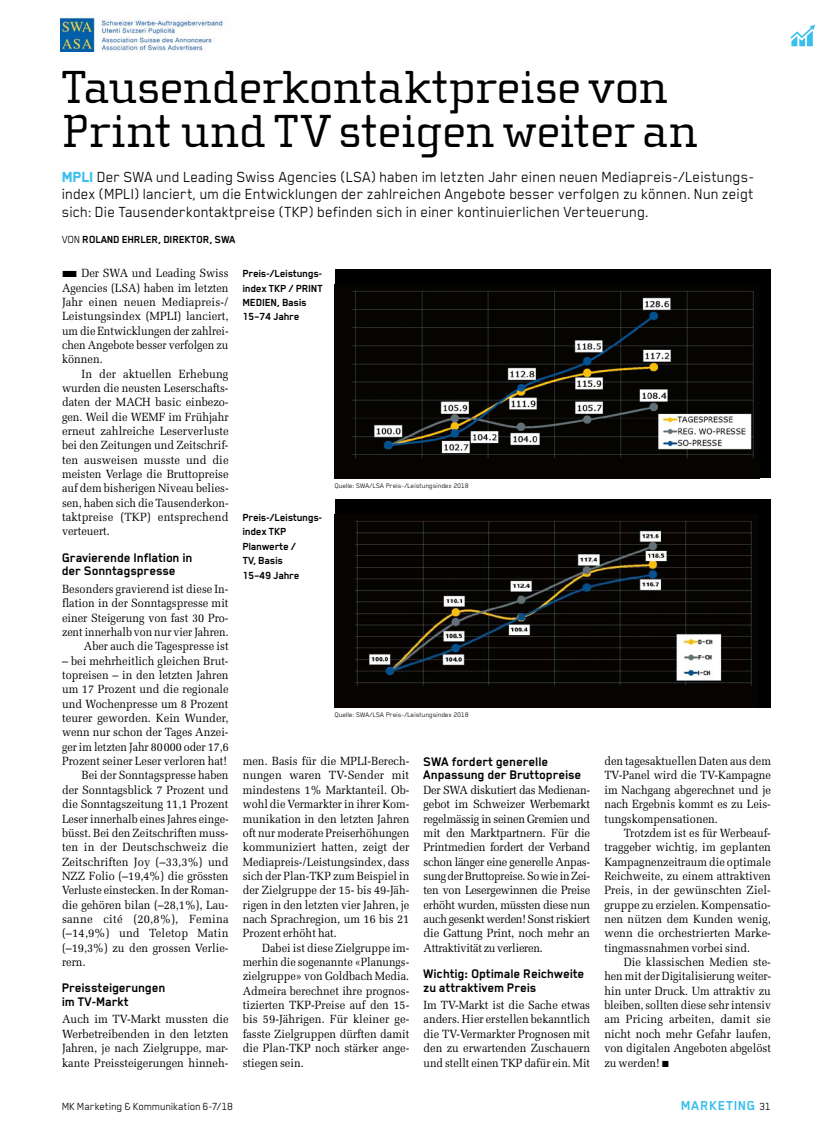
<style>
.page{position:relative;width:833px;height:1134px;background:#fff}
.page>*{position:absolute;margin:0;border:0;box-sizing:border-box;transform-origin:0 0}
.t1{font:47.5px/43.8px "Cholla Slab OT";letter-spacing:-.005em;color:#000}
.t2{font:16.88px/17.5px "Blender Pro";color:#000;text-align:justify}
.t3{font:700 15px "Blender Pro";letter-spacing:.03em;color:#3abfed}
.t4{font:700 14.38px/13.8px "Blender Pro";letter-spacing:-.005em;color:#000}
.t5{font:11.88px/14.4px "Melior LT Std";color:#000;text-align:justify;scale:.92 1}
.t6{font:11.88px/14.4px "Melior LT Std";color:#000;text-align:justify;scale:.94 1}
.t7{font:11.88px/14.4px "Melior LT Std";color:#000;text-align:justify;scale:.93 1}
.t8{font:700 11.88px/14.4px "Blender Pro";letter-spacing:-.015em;color:#000}
.t9{font:11.88px "Melior LT Std";color:#000;scale:.91 1}
.t10{font:11.88px "Blender Pro";letter-spacing:-.005em;color:#000}
.t11{font:11.88px "Melior LT Std";color:#000;scale:.9 1}
.t12{font:11.88px "Melior LT Std";letter-spacing:.02em;color:#000;scale:.94 1}
.t13{font:7.5px "Blender Pro";color:#000}
.s1{font-weight:800;color:#3abfed}
.s2{font-weight:400}
.s3{font-weight:400;font-size:11.88px;color:#000}
</style>
<div class="page">
<img style="left:61px;top:13px;width:163px;height:39px">
<svg style="left:790px;top:25px;width:25px;height:21px"></svg>
<div style="left:335px;top:270px;width:436px;height:208px;background:#000"></div>
<img style="left:352px;top:290px;width:402px;height:169px">
<div style="left:335px;top:500px;width:436px;height:208px;background:#070300"></div>
<img style="left:354px;top:519px;width:398px;height:170px">
<h1 class="t1" style="left:62px;top:66px;width:638px">Tausenderkontaktpreise von<br>Print und TV steigen weiter an</h1>
<p class="t2" style="left:62px;top:168px;width:694px"><span class="s1">MPLI</span> Der SWA und Leading Swiss Agencies (LSA) haben im letzten Jahr einen neuen Mediapreis-/Leistungs&shy;index (MPLI) lanciert, um die Entwicklungen der zahlreichen Angebote besser verfolgen zu können. Nun zeigt sich: Die Tausenderkontaktpreise (TKP) befinden sich in einer kontinuierlichen Verteuerung.</p>
<p class="t8" style="left:62px;top:232px;width:175px"><span class="s2">VON</span> ROLAND EHRLER, DIREKTOR, SWA</p>
<p class="t5" style="left:62px;top:266px;width:183px">■ Der SWA und Leading Swiss Agencies (LSA) haben im letzten Jahr einen neuen Mediapreis-/ Leistungsindex (MPLI) lanciert, um die Entwicklungen der zahlrei&shy;chen Angebote besser verfolgen zu können.</p>
<p class="t6" style="left:62px;top:366px;width:179px;text-indent:19px">In der aktuellen Erhebung wurden die neusten Leserschafts&shy;daten der MACH basic einbezo&shy;gen. Weil die WEMF im Frühjahr erneut zahlreiche Leserverluste bei den Zeitungen und Zeitschrif&shy;ten ausweisen musste und die meisten Verlage die Bruttopreise auf dem bisherigen Niveau belies&shy;sen, haben sich die Tausenderkon&shy;taktpreise (TKP) entsprechend verteuert.</p>
<p class="t4" style="left:62px;top:550px;width:132px">Gravierende Inflation in der Sonntagspresse</p>
<p class="t5" style="left:62px;top:582px;width:183px;text-align:right">Besonders gravierend ist diese In&shy;flation in der Sonntagspresse mit einer Steigerung von fast 30 Pro&shy;zent innerhalb von nur vier Jahren.<br>Aber auch die Tagespresse ist</p>
<p class="t5" style="left:62px;top:653px;width:183px">– bei mehrheitlich gleichen Brut-</p>
<p class="t5" style="left:62px;top:668px;width:183px">topreisen – in den letzten Jahren</p>
<p class="t5" style="left:62px;top:682px;width:183px">um 17 Prozent und die regionale</p>
<p class="t5" style="left:62px;top:696px;width:183px">und Wochenpresse um 8 Prozent</p>
<p class="t6" style="left:62px;top:711px;width:179px">teurer geworden. Kein Wunder,</p>
<p class="t5" style="left:62px;top:725px;width:183px">wenn nur schon der Tages Anzei-</p>
<p class="t9" style="left:62px;top:740px;width:185px">ger im letzten Jahr 80000 oder 17,6</p>
<p class="t5" style="left:62px;top:754px;width:181px">Prozent seiner Leser verloren hat!</p>
<p class="t5" style="left:81px;top:768px;width:161px">Bei der Sonntagspresse haben</p>
<p class="t5" style="left:62px;top:783px;width:183px">der Sonntagsblick 7 Prozent und</p>
<p class="t5" style="left:62px;top:797px;width:183px">die Sonntagszeitung 11,1 Prozent</p>
<p class="t9" style="left:62px;top:811px;width:185px">Leser innerhalb eines Jahres einge-</p>
<p class="t5" style="left:62px;top:826px;width:183px">büsst. Bei den Zeitschriften muss-</p>
<p class="t6" style="left:62px;top:840px;width:179px">ten in der Deutschschweiz die</p>
<p class="t6" style="left:62px;top:854px;width:179px">Zeitschriften Joy (–33,3%) und</p>
<p class="t5" style="left:62px;top:869px;width:182px">NZZ Folio (–19,4%) die grössten</p>
<p class="t11" style="left:62px;top:883px;width:187px">Verluste einstecken. In der Roman-</p>
<p class="t5" style="left:62px;top:897px;width:183px">die gehören bilan (–28,1%), Lau-</p>
<p class="t12" style="left:62px;top:912px;width:179px">sanne cité (20,8%), Femina</p>
<p class="t6" style="left:62px;top:926px;width:179px">(–14,9%) und Teletop Matin</p>
<p class="t5" style="left:62px;top:940px;width:183px">(–19,3%) zu den grossen Verlie-</p>
<p class="t5" style="left:62px;top:955px;width:27px">rern.</p>
<p class="t4" style="left:62px;top:981px;width:105px">Preissteigerungen im TV-Markt</p>
<p class="t7" style="left:62px;top:1012px;width:181px">Auch im TV-Markt mussten die Werbetreibenden in den letzten Jahren, je nach Zielgruppe, mar&shy;kante Preissteigerungen hinneh-</p>
<p class="t8" style="left:243px;top:266px;width:82px">Preis-/Leistungs&shy;index TKP / PRINT<br>MEDIEN, Basis<br>15–74 Jahre</p>
<p class="t13" style="left:335px;top:481px;width:135px">Quelle: SWA/LSA Preis-/Leistungsindex 2018</p>
<p class="t8" style="left:243px;top:510px;width:81px">Preis-/Leistungs&shy;index TKP<br>Planwerte /<br>TV, Basis<br>15–49 Jahre</p>
<p class="t13" style="left:335px;top:711px;width:135px">Quelle: SWA/LSA Preis-/Leistungsindex 2018</p>
<p class="t5" style="left:243px;top:754px;width:183px">men. Basis für die MPLI-Berech&shy;nungen waren TV-Sender mit mindestens 1% Marktanteil. Ob&shy;wohl die Vermarkter in ihrer Kom&shy;munikation in den letzten Jahren oft nur moderate Preiserhöhungen kommuniziert hatten, zeigt der Mediapreis-/Leistungsindex, dass sich der Plan-TKP zum Beispiel in der Zielgruppe der 15- bis 49-Jäh&shy;rigen in den letzten vier Jahren, je nach Sprachregion, um 16 bis 21<br>Prozent erhöht hat.</p>
<p class="t5" style="left:243px;top:940px;width:183px;text-indent:19px">Dabei ist diese Zielgruppe im&shy;merhin die sogenannte «Planungs&shy;zielgruppe» von Goldbach Media.<br>Admeira berechnet ihre prognos&shy;tizierten TKP-Preise auf den 15- bis 59-Jährigen. Für kleiner ge&shy;fasste Zielgruppen dürften damit die Plan-TKP noch stärker ange&shy;stiegen sein.</p>
<p class="t5" style="left:604px;top:754px;width:183px">den tagesaktuellen Daten aus dem TV-Panel wird die TV-Kampagne im Nachgang abgerechnet und je nach Ergebnis kommt es zu Leis&shy;tungskompensationen.</p>
<p class="t5" style="left:604px;top:826px;width:183px;text-indent:19px">Trotzdem ist es für Werbeauf&shy;traggeber wichtig, im geplanten Kampagnenzeitraum die optimale Reichweite, zu einem attraktiven Preis, in der gewünschten Ziel&shy;gruppe zu erzielen. Kompensatio&shy;nen nützen dem Kunden wenig, wenn die orchestrierten Marke&shy;tingmassnahmen vorbei sind.</p>
<p class="t7" style="left:604px;top:955px;width:181px;text-indent:19px">Die klassischen Medien ste&shy;hen mit der Digitalisierung weiter&shy;hin unter Druck. Um attraktiv zu bleiben, sollten diese sehr intensiv am Pricing arbeiten, damit sie nicht noch mehr Gefahr laufen, von digitalen Angeboten abgelöst zu werden! ■</p>
<p class="t4" style="left:423px;top:754px;width:160px">SWA fordert generelle<br>Anpassung der Bruttopreise</p>
<p class="t5" style="left:423px;top:783px;width:183px">Der SWA diskutiert das Medienan&shy;gebot im Schweizer Werbemarkt regelmässig in seinen Gremien und mit den Marktpartnern. Für die Printmedien fordert der Verband schon länger eine generelle Anpas&shy;sung der Bruttopreise. So wie in Zei&shy;ten von Lesergewinnen die Preise erhöht wurden, müssten diese nun auch gesenkt werden! Sonst riskiert die Gattung Print, noch mehr an Attraktivität zu verlieren.</p>
<p class="t4" style="left:423px;top:966px;width:163px">Wichtig: Optimale Reichweite zu attraktivem Preis</p>
<p class="t5" style="left:423px;top:998px;width:183px">Im TV-Markt ist die Sache etwas anders. Hier erstellen bekanntlich die TV-Vermarkter Prognosen mit den zu erwartenden Zuschauern und stellt einen TKP dafür ein. Mit</p>
<p class="t10" style="left:62px;top:1099px;width:173px">MK Marketing &amp; Kommunikation 6-7/18</p>
<p class="t3" style="left:681px;top:1097px;width:91px">MARKETING <span class="s3">31</span></p>
</div>
